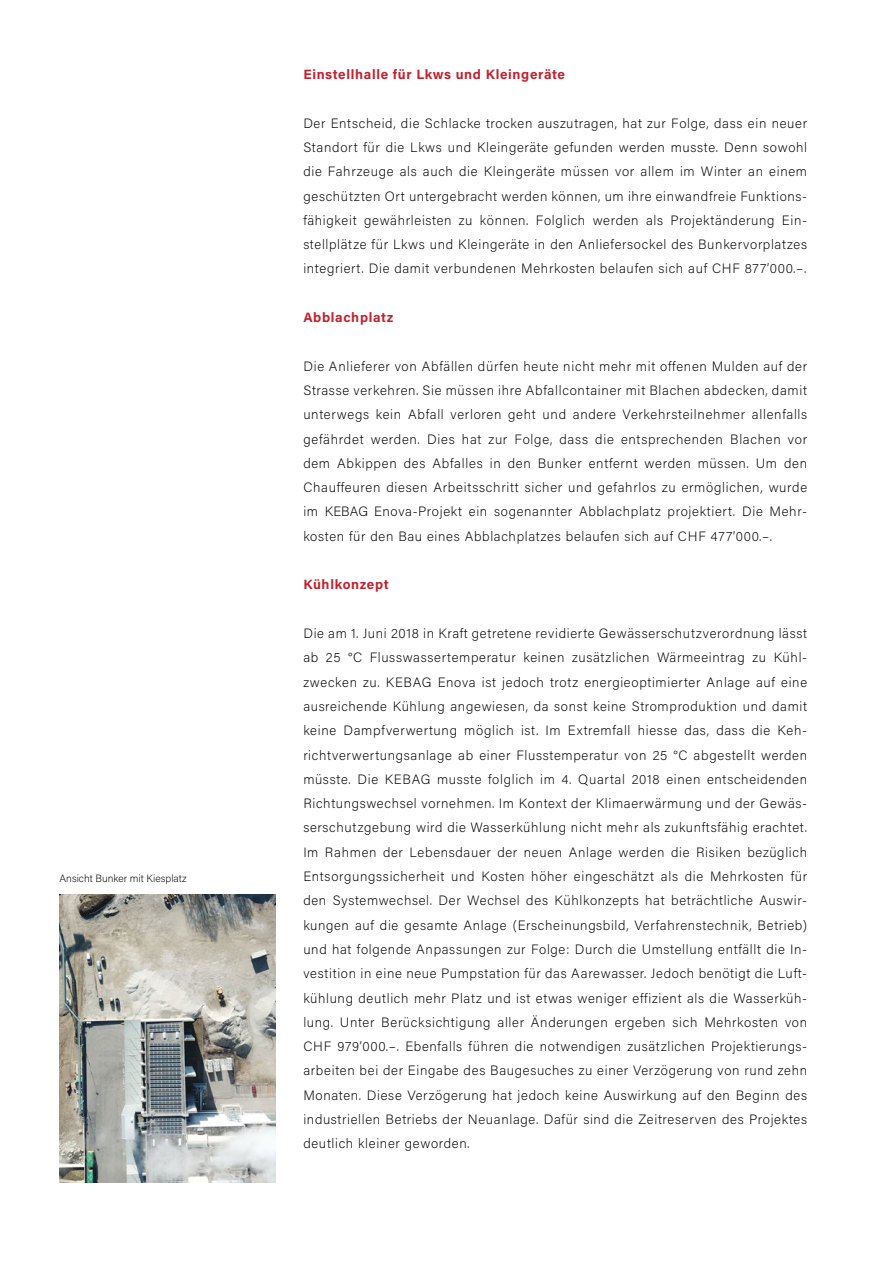
<style>
.page{position:relative;width:893px;height:1263px;background:#fff}
.page>*{position:absolute;margin:0;border:0;box-sizing:border-box;transform-origin:0 0}
.t1{font:200 13.5px/24.3px "Acumin Pro";letter-spacing:.05em;color:#000;text-align:justify}
.t2{font:700 13.5px "Acumin Pro";letter-spacing:.05em;color:#c22230}
.t3{font:200 10.5px "Acumin Pro";color:#000}
</style>
<div class="page">
<img style="left:60px;top:895px;width:215px;height:288px">
<p class="t3" style="left:60px;top:871px;width:129px">Ansicht Bunker mit Kiesplatz</p>
<p class="t2" style="left:303px;top:65px;width:263px">Einstellhalle für Lkws und Kleingeräte</p>
<p class="t1" style="left:303px;top:110px;width:505px">Der Entscheid, die Schlacke trocken auszutragen, hat zur Folge, dass ein neuer Standort für die Lkws und Kleingeräte gefunden werden musste. Denn sowohl die Fahrzeuge als auch die Kleingeräte müssen vor allem im Winter an einem geschützten Ort untergebracht werden können, um ihre einwandfreie Funktions&shy;fähigkeit gewährleisten zu können. Folglich werden als Projektänderung Ein&shy;stellplätze für Lkws und Kleingeräte in den Anliefersockel des Bunkervorplatzes integriert. Die damit verbundenen Mehrkosten belaufen sich auf CHF 877’000.–.</p>
<p class="t2" style="left:303px;top:308px;width:92px">Abblachplatz</p>
<p class="t1" style="left:303px;top:353px;width:505px">Die Anlieferer von Abfällen dürfen heute nicht mehr mit offenen Mulden auf der Strasse verkehren. Sie müssen ihre Abfallcontainer mit Blachen abdecken, damit unterwegs kein Abfall verloren geht und andere Verkehrsteilnehmer allenfalls gefährdet werden. Dies hat zur Folge, dass die entsprechenden Blachen vor dem Abkippen des Abfalles in den Bunker entfernt werden müssen. Um den Chauffeuren diesen Arbeitsschritt sicher und gefahrlos zu ermöglichen, wurde im KEBAG Enova-Projekt ein sogenannter Abblachplatz projektiert. Die Mehr&shy;kosten für den Bau eines Abblachplatzes belaufen sich auf CHF 477’000.–.</p>
<p class="t2" style="left:303px;top:575px;width:87px">Kühlkonzept</p>
<p class="t1" style="left:303px;top:621px;width:505px">Die am 1. Juni 2018 in Kraft getretene revidierte Gewässerschutzverordnung lässt ab 25 °C Flusswassertemperatur keinen zusätzlichen Wärmeeintrag zu Kühl&shy;zwecken zu. KEBAG Enova ist jedoch trotz energieoptimierter Anlage auf eine ausreichende Kühlung angewiesen, da sonst keine Stromproduktion und damit keine Dampfverwertung möglich ist. Im Extremfall hiesse das, dass die Keh&shy;richtverwertungsanlage ab einer Flusstemperatur von 25 °C abgestellt werden müsste. Die KEBAG musste folglich im 4. Quartal 2018 einen entscheidenden Richtungswechsel vornehmen. Im Kontext der Klimaerwärmung und der Gewäs&shy;serschutzgebung wird die Wasserkühlung nicht mehr als zukunftsfähig erachtet.<br>Im Rahmen der Lebensdauer der neuen Anlage werden die Risiken bezüglich Entsorgungssicherheit und Kosten höher eingeschätzt als die Mehrkosten für den Systemwechsel. Der Wechsel des Kühlkonzepts hat beträchtliche Auswir&shy;kungen auf die gesamte Anlage (Erscheinungsbild, Verfahrenstechnik, Betrieb) und hat folgende Anpassungen zur Folge: Durch die Umstellung entfällt die In&shy;vestition in eine neue Pumpstation für das Aarewasser. Jedoch benötigt die Luft&shy;kühlung deutlich mehr Platz und ist etwas weniger effizient als die Wasserküh&shy;lung. Unter Berücksichtigung aller Änderungen ergeben sich Mehrkosten von CHF 979’000.–. Ebenfalls führen die notwendigen zusätzlichen Projektierungs&shy;arbeiten bei der Eingabe des Baugesuches zu einer Verzögerung von rund zehn Monaten. Diese Verzögerung hat jedoch keine Auswirkung auf den Beginn des industriellen Betriebs der Neuanlage. Dafür sind die Zeitreserven des Projektes deutlich kleiner geworden.</p>
</div>
